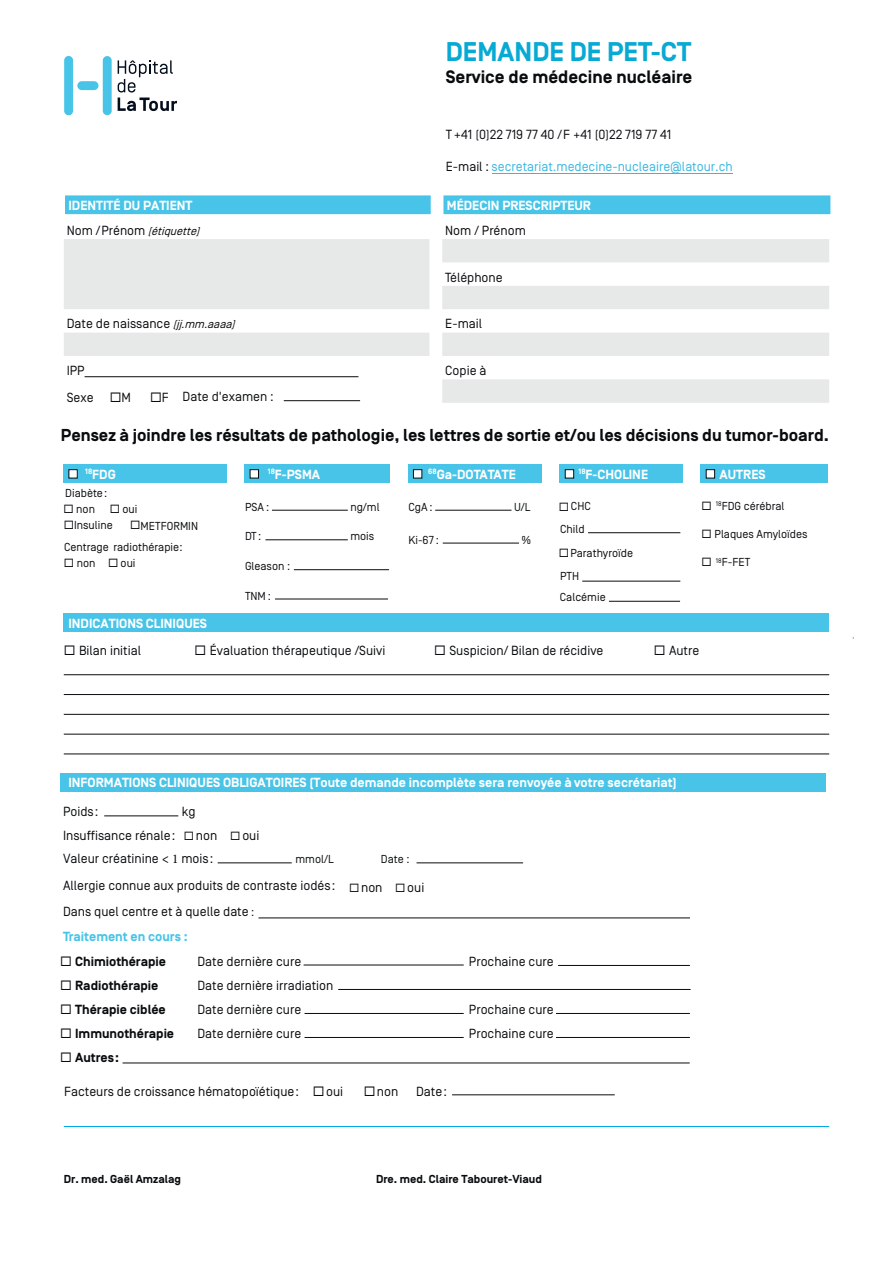
<style>
.page{position:relative;width:893px;height:1263px;background:#fff}
.page>*{position:absolute;margin:0;border:0;box-sizing:border-box;transform-origin:0 0}
.t1{font:700 27px "Simplon Norm";color:#08aad4}
.t2{font:700 18px "Simplon Norm";color:#090c0e}
.t3{font:700 17.25px "Simplon Norm";color:#090c0e}
.t4{font:13.2px/25.7px "Simplon Norm";color:#090c0e}
.t5{font:700 13.2px "Simplon Norm";color:#fff}
.t6{font:700 13.2px "Simplon Norm";color:#090c0e}
.t7{font:13.2px "Simplon Norm";color:#39b7e1}
.t8{font:13.2px "Simplon Norm";color:#0c0f11}
.t9{font:11.55px/21.1px "Simplon Norm";color:#090c0e}
.t10{font:700 11.55px "Simplon Norm";color:#090c0e}
.t11{font:italic 11.55px "Simplon Norm";color:#090c0e}
.s1{color:#090c0e}
.s2{font-style:normal;font-size:13.2px}
.s3{font-style:italic;font-size:11.55px}
.s4{font-family:"Minion Pro"}
.s5{font-size:11.55px}
.s6{font-weight:700;color:#46c4e8}
</style>
<div class="page">
<div style="left:63px;top:464px;width:164px;height:19px;background:#48c4e8"></div>
<div style="left:408px;top:464px;width:133px;height:19px;background:#48c4e8"></div>
<div style="left:244px;top:464px;width:146px;height:19px;background:#48c4e8"></div>
<div style="left:560px;top:464px;width:123px;height:19px;background:#48c4e8"></div>
<div style="left:701px;top:464px;width:127px;height:19px;background:#48c4e8"></div>
<div style="left:61px;top:773px;width:765px;height:19px;background:#48c4e8"></div>
<svg style="left:65px;top:195px;width:765px;height:19px;background:#4fc6e8"></svg>
<svg style="left:64px;top:239px;width:765px;height:164px;fill:#e6e9e8"></svg>
<hr style="left:85px;top:376px;width:273px;height:1px;background:#090c0e">
<div style="left:64px;top:613px;width:765px;height:19px;background:#48c4e8"></div>
<hr style="left:104px;top:816px;width:74px;height:1px;background:#090c0e">
<hr style="left:218px;top:863px;width:74px;height:1px;background:#090c0e">
<hr style="left:416px;top:863px;width:107px;height:1px;background:#090c0e">
<hr style="left:258px;top:918px;width:432px;height:1px;background:#090c0e">
<hr style="left:304px;top:965px;width:160px;height:1px;background:#090c0e">
<hr style="left:558px;top:965px;width:132px;height:1px;background:#090c0e">
<hr style="left:338px;top:989px;width:353px;height:1px;background:#090c0e">
<hr style="left:305px;top:1013px;width:159px;height:1px;background:#090c0e">
<hr style="left:556px;top:1013px;width:134px;height:1px;background:#090c0e">
<hr style="left:305px;top:1037px;width:159px;height:1px;background:#090c0e">
<hr style="left:556px;top:1037px;width:134px;height:1px;background:#090c0e">
<hr style="left:123px;top:1063px;width:567px;height:1px;background:#090c0e">
<hr style="left:452px;top:1094px;width:163px;height:1px;background:#090c0e">
<hr style="left:64px;top:674px;width:765px;height:1px;background:#090c0e">
<hr style="left:64px;top:694px;width:765px;height:1px;background:#090c0e">
<hr style="left:64px;top:714px;width:765px;height:1px;background:#090c0e">
<hr style="left:64px;top:734px;width:765px;height:1px;background:#090c0e">
<hr style="left:64px;top:754px;width:765px;height:1px;background:#090c0e">
<div style="left:69px;top:470px;width:8px;height:8px;background:#fff"></div>
<div style="left:68px;top:469px;width:10px;height:9px;border:1px solid #090c0e"></div>
<div style="left:413px;top:470px;width:9px;height:8px;background:#fff"></div>
<div style="left:413px;top:469px;width:9px;height:9px;border:1px solid #090c0e"></div>
<hr style="left:435px;top:510px;width:76px;height:1px;background:#090c0e">
<hr style="left:443px;top:543px;width:76px;height:1px;background:#090c0e">
<div style="left:250px;top:470px;width:8px;height:8px;background:#fff"></div>
<div style="left:250px;top:469px;width:9px;height:9px;border:1px solid #090c0e"></div>
<hr style="left:272px;top:510px;width:76px;height:1px;background:#090c0e">
<hr style="left:265px;top:539px;width:83px;height:1px;background:#090c0e">
<hr style="left:294px;top:569px;width:95px;height:1px;background:#090c0e">
<hr style="left:275px;top:599px;width:113px;height:1px;background:#090c0e">
<div style="left:565px;top:470px;width:9px;height:8px;background:#fff"></div>
<div style="left:565px;top:469px;width:9px;height:9px;border:1px solid #090c0e"></div>
<hr style="left:588px;top:532px;width:92px;height:1px;background:#090c0e">
<hr style="left:582px;top:581px;width:98px;height:1px;background:#090c0e">
<hr style="left:609px;top:601px;width:71px;height:1px;background:#090c0e">
<div style="left:706px;top:470px;width:9px;height:8px;background:#fff"></div>
<div style="left:706px;top:469px;width:9px;height:9px;border:1px solid #090c0e"></div>
<hr style="left:64px;top:1126px;width:765px;height:1px;background:#00aae9">
<svg style="left:118px;top:60px;width:59px;height:51px"></svg>
<div style="left:64px;top:56px;width:9px;height:59px;background:#48c4e8;border-radius:4px"></div>
<div style="left:77px;top:81px;width:22px;height:9px;background:#48c4e8;border-radius:4px"></div>
<div style="left:103px;top:56px;width:9px;height:59px;background:#48c4e8;border-radius:4px"></div>
<hr style="left:492px;top:173px;width:240px;height:1px;background:#39b7e1">
<hr style="left:284px;top:400px;width:76px;height:1px;background:#090c0e">
<h1 class="t1" style="left:446px;top:37px;width:247px">DEMANDE DE PET-CT</h1>
<h2 class="t2" style="left:446px;top:67px;width:248px">Service de médecine nucléaire</h2>
<p class="t4" style="left:446px;top:122px;width:227px">T +41 (0)22 719 77 40 / F +41 (0)22 719 77 41</p>
<p class="t7" style="left:446px;top:159px;width:289px"><span class="s1">E-mail :</span> secretariat.medecine-nucleaire@latour.ch</p>
<p class="t5" style="left:68px;top:199px;width:126px">IDENTITÉ DU PATIENT</p>
<p class="t5" style="left:447px;top:198px;width:146px">MÉDECIN PRESCRIPTEUR</p>
<p class="t11" style="left:67px;top:225px;width:137px"><span class="s2">N o m / P r é n o m</span> (étiquette)</p>
<p class="t4" style="left:445px;top:218px;width:82px">Nom / Prénom</p>
<p class="t4" style="left:445px;top:264px;width:59px">Téléphone</p>
<p class="t4" style="left:67px;top:311px;width:173px">Date de naissance <span class="s3">(jj.mm.aaaa)</span></p>
<p class="t4" style="left:445px;top:311px;width:38px">E-mail</p>
<p class="t4" style="left:67px;top:358px;width:19px">IPP</p>
<p class="t4" style="left:445px;top:358px;width:43px">Copie à</p>
<p class="t4" style="left:67px;top:385px;width:66px">Sexe ◻M</p>
<p class="t4" style="left:150px;top:385px;width:20px">◻F</p>
<p class="t8" style="left:183px;top:390px;width:93px">Date d'examen :</p>
<h3 class="t3" style="left:61px;top:426px;width:770px">Pensez à joindre les résultats de pathologie, les lettres de sortie et/ou les décisions du tumor-board.</h3>
<p class="t5" style="left:85px;top:467px;width:32px"><sup>18</sup>FDG</p>
<p class="t9" style="left:65px;top:482px;width:43px">Diabète :</p>
<p class="t9" style="left:64px;top:499px;width:33px">◻ non</p>
<p class="t9" style="left:110px;top:499px;width:29px">◻ oui</p>
<p class="t9" style="left:64px;top:515px;width:50px">◻Insuline</p>
<p class="t9" style="left:64px;top:515px;width:136px;text-indent:66px">◻METFORMIN<br>Centrage radiothérapie :</p>
<p class="t9" style="left:64px;top:552px;width:73px">◻ non ◻ oui</p>
<p class="t5" style="left:268px;top:467px;width:54px"><sup>18</sup>F-PSMA</p>
<p class="t9" style="left:245px;top:496px;width:26px">PSA :</p>
<p class="t9" style="left:350px;top:496px;width:31px">ng/ml</p>
<p class="t9" style="left:245px;top:526px;width:18px">DT :</p>
<p class="t9" style="left:350px;top:526px;width:25px">mois</p>
<p class="t9" style="left:245px;top:556px;width:47px">Gleason :</p>
<p class="t9" style="left:245px;top:585px;width:28px">TNM :</p>
<p class="t5" style="left:428px;top:467px;width:89px"><sup>68</sup>Ga-DOTATATE</p>
<p class="t9" style="left:408px;top:496px;width:26px">CgA :</p>
<p class="t9" style="left:514px;top:496px;width:18px">U/L</p>
<p class="t9" style="left:408px;top:529px;width:32px">Ki-67 :</p>
<p class="t9" style="left:522px;top:529px;width:11px">%</p>
<p class="t5" style="left:579px;top:467px;width:71px"><sup>18</sup>F-CHOLINE</p>
<p class="t9" style="left:559px;top:495px;width:34px;line-height:23.1px">◻ CHC<br>Child</p>
<p class="t9" style="left:559px;top:541px;width:76px;line-height:23.5px">◻Parathyroïde<br>PTH</p>
<p class="t9" style="left:560px;top:587px;width:47px">Calcémie</p>
<p class="t5" style="left:719px;top:467px;width:48px">AUTRES</p>
<p class="t9" style="left:701px;top:496px;width:85px">◻ <sup>18</sup>FDG cérébral</p>
<p class="t9" style="left:701px;top:524px;width:108px">◻ Plaques Amyloïdes</p>
<p class="t9" style="left:701px;top:552px;width:51px">◻ <sup>18</sup>F-FET</p>
<p class="t5" style="left:68px;top:616px;width:140px">INDICATIONS CLINIQUES</p>
<p class="t4" style="left:64px;top:638px;width:79px">◻ Bilan initial</p>
<p class="t4" style="left:195px;top:638px;width:192px">◻ Évaluation thérapeutique /Suivi</p>
<p class="t4" style="left:434px;top:638px;width:171px">◻ Suspicion/ Bilan de récidive</p>
<p class="t4" style="left:654px;top:638px;width:47px">◻ Autre</p>
<p class="t5" style="left:68px;top:775px;width:610px">INFORMATIONS CLINIQUES OBLIGATOIRES (Toute demande incomplète sera renvoyée à votre secrétariat)</p>
<p class="t4" style="left:63px;top:799px;width:37px">Poids :</p>
<p class="t4" style="left:182px;top:799px;width:15px">kg</p>
<p class="t4" style="left:63px;top:823px;width:114px">Insuffisance rénale :</p>
<p class="t4" style="left:196px;top:823px;width:23px">non</p>
<p class="t4" style="left:242px;top:823px;width:19px">oui</p>
<p class="t4" style="left:63px;top:846px;width:152px">Valeur créatinine &lt; <span class="s4">1</span> mois :</p>
<p class="t9" style="left:295px;top:848px;width:40px">mmol/L</p>
<p class="t4" style="left:63px;top:873px;width:274px">Allergie connue aux produits de contraste iodés :<br>Dans quel centre et à quelle date <span class="s5">:<br></span><span class="s6">Traitement en cours :</span></p>
<p class="t9" style="left:381px;top:849px;width:30px">Date :</p>
<p class="t4" style="left:361px;top:874px;width:23px">non</p>
<p class="t4" style="left:407px;top:874px;width:19px">oui</p>
<p class="t6" style="left:60px;top:954px;width:108px">◻ Chimiothérapie</p>
<p class="t6" style="left:60px;top:978px;width:100px">◻ Radiothérapie</p>
<p class="t6" style="left:60px;top:1002px;width:107px">◻ Thérapie ciblée</p>
<p class="t6" style="left:60px;top:1026px;width:116px">◻ Immunothérapie</p>
<p class="t6" style="left:60px;top:1050px;width:60px">◻ Autres :</p>
<p class="t4" style="left:64px;top:1079px;width:281px">Facteurs de croissance hématopoïétique : ◻ oui</p>
<p class="t4" style="left:364px;top:1079px;width:36px">◻ non</p>
<p class="t4" style="left:416px;top:1079px;width:32px">Date :</p>
<p class="t4" style="left:197px;top:948px;width:105px">Date dernière cure</p>
<p class="t4" style="left:469px;top:949px;width:86px">Prochaine cure</p>
<p class="t4" style="left:197px;top:973px;width:137px;line-height:24px">Date dernière irradiation<br>Date dernière cure</p>
<p class="t4" style="left:469px;top:997px;width:86px">Prochaine cure</p>
<p class="t4" style="left:197px;top:1020px;width:105px">Date dernière cure</p>
<p class="t4" style="left:469px;top:1021px;width:86px">Prochaine cure</p>
<p class="t10" style="left:64px;top:1173px;width:119px">Dr. med. Gaël Amzalag</p>
<p class="t10" style="left:376px;top:1173px;width:167px">Dre. med. Claire Tabouret-Viaud</p>
</div>
